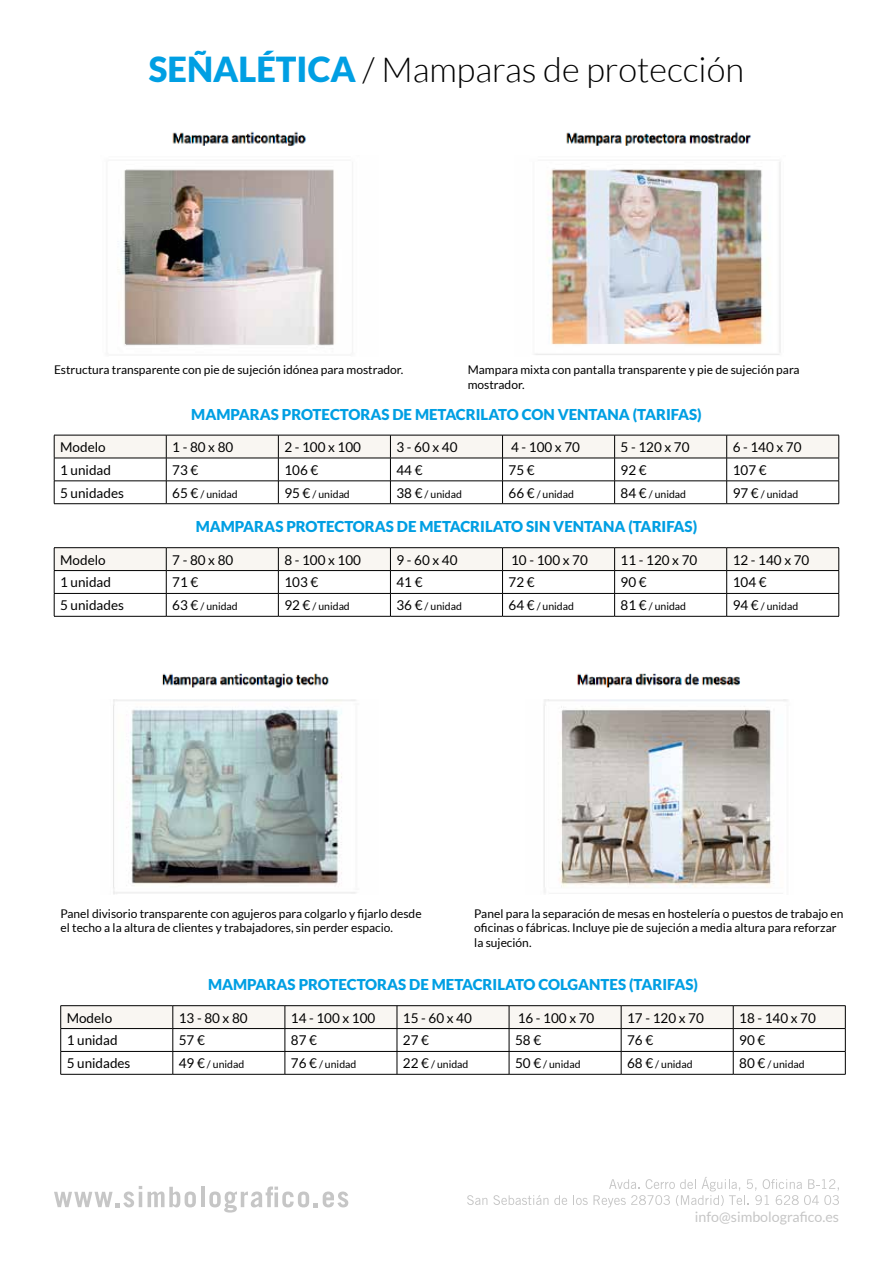
<style>
.page{position:relative;width:893px;height:1263px;background:#fff}
.page>*{position:absolute;margin:0;border:0;box-sizing:border-box;transform-origin:0 0}
.t1{font:300 34.5px "Lato";color:#000}
.t2{font:900 15px "Lato";color:#009fe3}
.t3{font:14.25px "Lato";color:#c6c6c6}
.t4{font:13.5px "Lato";color:#000}
.t5{font:12px/14.4px "Lato";color:#000}
.t6{font:10.5px "Lato";color:#000}
.s1{font-weight:900;color:#009fe3}
.s2{font-size:13.5px}
</style>
<div class="page">
<svg style="left:54px;top:1186px;width:88px;height:21px"></svg>
<hr style="left:139px;top:1192px;width:3px;height:15px;background:#c6c6c6">
<svg style="left:148px;top:1187px;width:48px;height:20px"></svg>
<hr style="left:201px;top:1187px;width:3px;height:20px;background:#c6c6c6">
<svg style="left:209px;top:1186px;width:139px;height:26px"></svg>
<svg style="left:467px;top:1195px;width:20px;height:10px"></svg>
<svg style="left:493px;top:1195px;width:55px;height:10px"></svg>
<svg style="left:554px;top:1195px;width:13px;height:10px"></svg>
<svg style="left:573px;top:1177px;width:266px;height:30px"></svg>
<img style="left:172px;top:131px;width:580px;height:15px">
<img style="left:162px;top:673px;width:579px;height:15px">
<img style="left:118px;top:169px;width:216px;height:177px">
<img style="left:113px;top:699px;width:243px;height:195px">
<img style="left:543px;top:699px;width:244px;height:194px">
<img style="left:534px;top:162px;width:247px;height:193px">
<svg style="left:54px;top:435px;width:785px;height:68px"></svg>
<hr style="left:54px;top:503px;width:112px;height:1px;background:#000">
<hr style="left:166px;top:503px;width:112px;height:1px;background:#000">
<hr style="left:278px;top:503px;width:112px;height:1px;background:#000">
<hr style="left:390px;top:503px;width:112px;height:1px;background:#000">
<hr style="left:502px;top:503px;width:113px;height:1px;background:#000">
<hr style="left:615px;top:503px;width:112px;height:1px;background:#000">
<hr style="left:727px;top:503px;width:112px;height:1px;background:#000">
<hr style="left:61px;top:1005px;width:112px;height:1px;background:#000">
<hr style="left:173px;top:1005px;width:112px;height:1px;background:#000">
<hr style="left:285px;top:1005px;width:112px;height:1px;background:#000">
<hr style="left:397px;top:1005px;width:112px;height:1px;background:#000">
<hr style="left:509px;top:1005px;width:112px;height:1px;background:#000">
<hr style="left:621px;top:1005px;width:112px;height:1px;background:#000">
<hr style="left:733px;top:1005px;width:112px;height:1px;background:#000">
<svg style="left:60px;top:1006px;width:786px;height:68px"></svg>
<hr style="left:61px;top:1074px;width:112px;height:1px;background:#000">
<hr style="left:173px;top:1074px;width:112px;height:1px;background:#000">
<hr style="left:285px;top:1074px;width:112px;height:1px;background:#000">
<hr style="left:397px;top:1074px;width:112px;height:1px;background:#000">
<hr style="left:509px;top:1074px;width:112px;height:1px;background:#000">
<hr style="left:621px;top:1074px;width:112px;height:1px;background:#000">
<hr style="left:733px;top:1074px;width:112px;height:1px;background:#000">
<hr style="left:54px;top:547px;width:112px;height:1px;background:#000">
<hr style="left:166px;top:547px;width:112px;height:1px;background:#000">
<hr style="left:278px;top:547px;width:112px;height:1px;background:#000">
<hr style="left:390px;top:547px;width:112px;height:1px;background:#000">
<hr style="left:502px;top:547px;width:113px;height:1px;background:#000">
<hr style="left:615px;top:547px;width:112px;height:1px;background:#000">
<hr style="left:727px;top:547px;width:112px;height:1px;background:#000">
<svg style="left:54px;top:548px;width:785px;height:68px"></svg>
<hr style="left:54px;top:616px;width:112px;height:1px;background:#000">
<hr style="left:166px;top:616px;width:112px;height:1px;background:#000">
<hr style="left:278px;top:616px;width:112px;height:1px;background:#000">
<hr style="left:390px;top:616px;width:112px;height:1px;background:#000">
<hr style="left:502px;top:616px;width:113px;height:1px;background:#000">
<hr style="left:615px;top:616px;width:112px;height:1px;background:#000">
<hr style="left:727px;top:616px;width:112px;height:1px;background:#000">
<h1 class="t1" style="left:149px;top:51px;width:597px"><span class="s1">SEÑALÉTICA</span> / Mamparas de protección</h1>
<p class="t5" style="left:54px;top:362px;width:351px">Estructura transparente con pie de sujeción idónea para mostrador.</p>
<p class="t5" style="left:468px;top:362px;width:333px">M ampara mixta con pantalla transparente y pie de sujeción para mostrador.</p>
<p class="t2" style="left:191px;top:405px;width:512px">MAMPARAS PROTECTORAS DE METACRILATO CON VENTANA (TARIFAS)</p>
<p class="t4" style="left:60px;top:440px;width:47px">Modelo</p>
<p class="t4" style="left:172px;top:440px;width:63px">1 - 80 x 80</p>
<p class="t4" style="left:284px;top:440px;width:78px">2 - 100 x 100</p>
<p class="t4" style="left:396px;top:440px;width:63px">3 - 60 x 40</p>
<p class="t4" style="left:511px;top:440px;width:70px">4 - 100 x 70</p>
<p class="t4" style="left:621px;top:440px;width:70px">5 - 120 x 70</p>
<p class="t4" style="left:733px;top:440px;width:70px">6 - 140 x 70</p>
<p class="t4" style="left:60px;top:462px;width:52px">1 unidad</p>
<p class="t4" style="left:172px;top:462px;width:28px">73 €</p>
<p class="t4" style="left:284px;top:462px;width:35px">106 €</p>
<p class="t4" style="left:396px;top:462px;width:28px">44 €</p>
<p class="t4" style="left:508px;top:462px;width:28px">75 €</p>
<p class="t4" style="left:621px;top:462px;width:28px">92 €</p>
<p class="t4" style="left:733px;top:462px;width:35px">107 €</p>
<p class="t4" style="left:60px;top:485px;width:65px">5 unidades</p>
<p class="t6" style="left:172px;top:488px;width:67px"><span class="s2">65 €</span> / unidad</p>
<p class="t6" style="left:284px;top:488px;width:67px"><span class="s2">95 €</span> / unidad</p>
<p class="t6" style="left:396px;top:488px;width:67px"><span class="s2">38 €</span> / unidad</p>
<p class="t6" style="left:508px;top:488px;width:67px"><span class="s2">66 €</span> / unidad</p>
<p class="t6" style="left:621px;top:488px;width:67px"><span class="s2">84 €</span> / unidad</p>
<p class="t6" style="left:733px;top:488px;width:67px"><span class="s2">97 €</span> / unidad</p>
<p class="t2" style="left:196px;top:518px;width:503px">MAMPARAS PROTECTORAS DE METACRILATO SI N VENTANA (TARIFAS)</p>
<p class="t4" style="left:60px;top:552px;width:47px">Modelo</p>
<p class="t4" style="left:172px;top:552px;width:63px">7 - 80 x 80</p>
<p class="t4" style="left:284px;top:552px;width:78px">8 - 100 x 100</p>
<p class="t4" style="left:396px;top:552px;width:63px">9 - 60 x 40</p>
<p class="t4" style="left:511px;top:552px;width:78px">10 - 100 x 70</p>
<p class="t4" style="left:621px;top:552px;width:78px">11 - 120 x 70</p>
<p class="t4" style="left:733px;top:552px;width:78px">12 - 140 x 70</p>
<p class="t4" style="left:60px;top:575px;width:52px">1 unidad</p>
<p class="t4" style="left:172px;top:575px;width:28px">71 €</p>
<p class="t4" style="left:284px;top:575px;width:35px">103 €</p>
<p class="t4" style="left:396px;top:575px;width:28px">41 €</p>
<p class="t4" style="left:508px;top:575px;width:28px">72 €</p>
<p class="t4" style="left:621px;top:575px;width:28px">90 €</p>
<p class="t4" style="left:733px;top:575px;width:35px">104 €</p>
<p class="t4" style="left:60px;top:598px;width:65px">5 unidades</p>
<p class="t6" style="left:172px;top:601px;width:67px"><span class="s2">63 €</span> / unidad</p>
<p class="t6" style="left:284px;top:601px;width:67px"><span class="s2">92 €</span> / unidad</p>
<p class="t6" style="left:396px;top:601px;width:67px"><span class="s2">36 €</span> / unidad</p>
<p class="t6" style="left:508px;top:601px;width:67px"><span class="s2">64 €</span> / unidad</p>
<p class="t6" style="left:621px;top:601px;width:67px"><span class="s2">81 €</span> / unidad</p>
<p class="t6" style="left:733px;top:601px;width:67px"><span class="s2">94 €</span> / unidad</p>
<p class="t5" style="left:61px;top:906px;width:363px">Panel divisorio transparente con agujeros para colgarlo y fijarlo desde el techo a la altura de clientes y trabajadores, sin perder espacio.</p>
<p class="t5" style="left:474px;top:906px;width:371px">Panel para la separación de mesas en hostelería o puestos de trabajo en oficinas o fábricas. Incluye pie de sujeción a media altura para reforzar la sujeción.</p>
<p class="t2" style="left:208px;top:976px;width:491px">MAMPARAS PROTECTORAS DE METACRILATO COLGANTES (TARIFAS)</p>
<p class="t4" style="left:67px;top:1010px;width:47px">Modelo</p>
<p class="t4" style="left:179px;top:1010px;width:70px">13 - 80 x 80</p>
<p class="t4" style="left:291px;top:1010px;width:86px">14 - 100 x 100</p>
<p class="t4" style="left:403px;top:1010px;width:70px">15 - 60 x 40</p>
<p class="t4" style="left:518px;top:1010px;width:78px">16 - 100 x 70</p>
<p class="t4" style="left:627px;top:1010px;width:78px">17 - 120 x 70</p>
<p class="t4" style="left:739px;top:1010px;width:78px">18 - 140 x 70</p>
<p class="t4" style="left:67px;top:1033px;width:52px">1 unidad</p>
<p class="t4" style="left:179px;top:1033px;width:28px">57 €</p>
<p class="t4" style="left:291px;top:1033px;width:28px">87 €</p>
<p class="t4" style="left:403px;top:1033px;width:28px">27 €</p>
<p class="t4" style="left:515px;top:1033px;width:28px">58 €</p>
<p class="t4" style="left:627px;top:1033px;width:28px">76 €</p>
<p class="t4" style="left:739px;top:1033px;width:28px">90 €</p>
<p class="t4" style="left:67px;top:1056px;width:65px">5 unidades</p>
<p class="t6" style="left:179px;top:1059px;width:67px"><span class="s2">49 €</span> / unidad</p>
<p class="t6" style="left:291px;top:1059px;width:67px"><span class="s2">76 €</span> / unidad</p>
<p class="t6" style="left:403px;top:1059px;width:67px"><span class="s2">22 €</span> / unidad</p>
<p class="t6" style="left:515px;top:1059px;width:67px"><span class="s2">50 €</span> / unidad</p>
<p class="t6" style="left:627px;top:1059px;width:67px"><span class="s2">68 €</span> / unidad</p>
<p class="t6" style="left:739px;top:1059px;width:67px"><span class="s2">80 €</span> / unidad</p>
<p class="t3" style="left:695px;top:1209px;width:146px">info@simbolografico.es</p>
</div>
